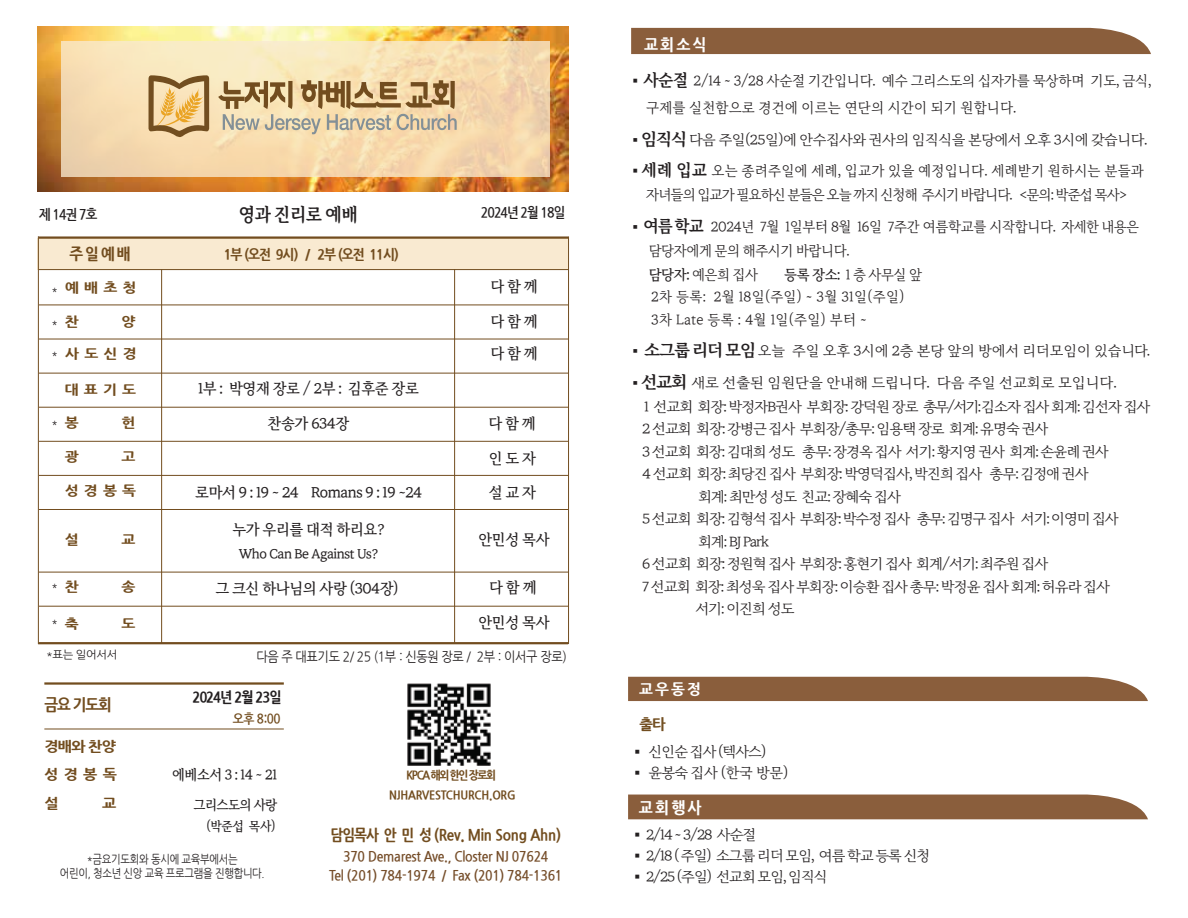
<style>
.page{position:relative;width:1188px;height:918px;background:#fff}
.page>*{position:absolute;margin:0;border:0;box-sizing:border-box;transform-origin:0 0}
.t1{font:700 18.3px "Maru Buri";letter-spacing:-.03em;color:#231f20;scale:.93 1}
.t2{font:800 16.5px "Nanum Gothic";color:#fff;scale:.91 1}
.t3{font:800 16.5px "Nanum Gothic";color:#724d1f;scale:.89 1}
.t4{font:800 16.05px "Nanum Gothic";color:#724d1f;scale:.92 1}
.t5{font:800 15.75px "Nanum Gothic";letter-spacing:-.02em;color:#724d1f;scale:.87 1}
.t6{font:800 15.15px "Nanum Gothic";color:#724e20;scale:.96 1}
.t7{font:600 15px "Maru Buri";letter-spacing:-.03em;color:#231f20;scale:.96 1}
.t8{font:800 15px "Nanum Gothic";letter-spacing:-.07em;color:#231f20;scale:.87 1}
.t9{font:800 15px "Nanum Gothic";color:#fff}
.t10{font:700 14.25px/18.3px "Nanum Gothic";letter-spacing:-.02em;color:#754d29;text-align:center;scale:.87 1}
.t11{font:14.25px "Maru Buri";letter-spacing:-.07em;color:#231f20}
.t12{font:14.25px "Maru Buriot";letter-spacing:-.07em;color:#231f20}
.t13{font:800 14.25px "Nanum Gothic";letter-spacing:-.07em;color:#724d1f;scale:.9 1}
.t14{font:700 14.25px "Nanum Gothic";letter-spacing:-.07em;color:#231f20;scale:.87 1}
.t15{font:800 14.25px/27.9px "Nanum Gothic";letter-spacing:-.07em;color:#724d1f;scale:1.06 1}
.t16{font:600 14.25px "Maru Buri";letter-spacing:-.03em;color:#231f20;scale:.93 1}
.t17{font:14.1px/24px "Maru Buri";letter-spacing:-.07em;color:#231f20}
.t18{font:14.1px/24px "Maru Buri";letter-spacing:-.07em;color:#231f20;text-align:center;scale:.96 1}
.t19{font:14.1px/27px "Maru Buri";letter-spacing:-.02em;color:#231f20;scale:.96 1}
.t20{font:14.1px/24px "Maru Buri";letter-spacing:-.025em;color:#231f20;scale:.95 1}
.t21{font:14.1px/22.5px "Maru Buri";letter-spacing:.02em;color:#231f20;scale:.95 1}
.t22{font:13.95px "Maru Buri";letter-spacing:-.04em;color:#231f20}
.t23{font:13.95px "Maru Buri";letter-spacing:-.015em;color:#231f20}
.t24{font:13.5px "Nanum Gothic";letter-spacing:-.03em;color:#231f20;scale:.9 1}
.t25{font:800 13.5px "Nanum Gothic";color:#724d1f;scale:1.1 1}
.t26{font:600 13.5px "Maru Buri";letter-spacing:-.03em;color:#231f20;scale:.96 1}
.t27{font:600 13.5px "Maru Buri";letter-spacing:-.03em;color:#231f20;scale:.93 1}
.t28{font:700 13.5px "Nanum Gothic";color:#724d1f;scale:.87 1}
.t29{font:600 12.75px "Maru Buri";color:#231f20;scale:.93 1}
.t30{font:800 12.15px "Nanum Gothic";letter-spacing:-.02em;color:#724d1f;scale:.89 1}
.t31{font:800 12px "Nanum Gothic";letter-spacing:-.125em;color:#724d1f;scale:.89 1}
.t32{font:11.85px/13.5px "Nanum Gothic";letter-spacing:-.03em;color:#231f20;text-align:center;scale:.87 1}
.t33{font:11.85px "Nanum Gothic";letter-spacing:-.03em;color:#231f20;scale:.9 1}
.t34{font:10.8px "Nanum Gothic";letter-spacing:-.03em;color:#231f20;scale:1.05 1}
.s1{font-weight:700;font-size:16.5px}
.s2{font-size:13.35px}
.s3{font-weight:700;font-size:16.35px}
.s4{font-weight:600}
</style>
<div class="page">
<div style="left:38px;top:238px;width:530px;height:32px;background:#f9ead1"></div>
<hr style="left:38px;top:236px;width:530px;height:3px;background:#724d1f">
<hr style="left:39px;top:269px;width:530px;height:1px;background:#724d1f">
<hr style="left:38px;top:642px;width:530px;height:2px;background:#724d1f">
<hr style="left:39px;top:305px;width:529px;height:1px;background:#724d1f">
<hr style="left:39px;top:339px;width:529px;height:1px;background:#724d1f">
<hr style="left:39px;top:373px;width:529px;height:1px;background:#724d1f">
<hr style="left:39px;top:407px;width:529px;height:1px;background:#724d1f">
<hr style="left:39px;top:441px;width:529px;height:1px;background:#724d1f">
<hr style="left:39px;top:475px;width:529px;height:1px;background:#724d1f">
<hr style="left:39px;top:509px;width:529px;height:1px;background:#724d1f">
<hr style="left:39px;top:572px;width:529px;height:1px;background:#724d1f">
<hr style="left:39px;top:606px;width:529px;height:1px;background:#724d1f">
<hr style="left:38px;top:236px;width:1px;height:408px;background:#724d1f">
<hr style="left:568px;top:236px;width:1px;height:408px;background:#724d1f">
<hr style="left:161px;top:269px;width:1px;height:374px;background:#724d1f">
<hr style="left:454px;top:269px;width:1px;height:374px;background:#724d1f">
<img style="left:407px;top:683px;width:84px;height:83px">
<img style="left:37px;top:27px;width:531px;height:164px">
<svg style="left:61px;top:41px;width:489px;height:136px;background:#f5dbb2"></svg>
<svg style="left:149px;top:75px;width:60px;height:62px;background:#ceac75"></svg>
<svg style="left:218px;top:80px;width:239px;height:54px;background:#cdb68e"></svg>
<hr style="left:44px;top:682px;width:240px;height:3px;background:#724d1f">
<hr style="left:44px;top:729px;width:240px;height:1px;background:#724d1f">
<svg style="left:628px;top:794px;width:520px;height:25px;background:#8f6645"></svg>
<div style="left:628px;top:677px;width:520px;height:24px;background:#8a5e3c"></div>
<div style="left:631px;top:28px;width:520px;height:26px;background:#8a5e3c"></div>
<p class="t14" style="left:39px;top:207px;width:68px">제 14권 7호</p>
<p class="t1" style="left:239px;top:202px;width:129px">영과 진리로 예배</p>
<p class="t4" style="left:69px;top:245px;width:68px">주 일 예 배</p>
<p class="t13" style="left:224px;top:247px;width:196px">1부 (오전 9시) / 2부 (오전 11시)</p>
<p class="t14" style="left:481px;top:206px;width:99px">2024년 2월 18일</p>
<p class="t33" style="left:52px;top:284px;width:9px">*</p>
<p class="t33" style="left:52px;top:317px;width:9px">*</p>
<p class="t33" style="left:52px;top:349px;width:9px">*</p>
<p class="t33" style="left:52px;top:417px;width:9px">*</p>
<p class="t33" style="left:52px;top:581px;width:9px">*</p>
<p class="t33" style="left:52px;top:617px;width:9px">*</p>
<p class="t25" style="left:65px;top:280px;width:66px">예 배 초 청</p>
<p class="t25" style="left:65px;top:314px;width:14px">찬</p>
<p class="t25" style="left:121px;top:314px;width:14px">양</p>
<p class="t7" style="left:490px;top:276px;width:51px">다 함 께</p>
<p class="t7" style="left:490px;top:312px;width:51px">다 함 께</p>
<p class="t25" style="left:65px;top:347px;width:66px">사 도 신 경</p>
<p class="t7" style="left:490px;top:344px;width:51px">다 함 께</p>
<p class="t25" style="left:65px;top:382px;width:66px">대 표 기 도</p>
<p class="t25" style="left:65px;top:416px;width:14px">봉</p>
<p class="t25" style="left:121px;top:416px;width:14px">헌</p>
<p class="t25" style="left:65px;top:450px;width:14px">광</p>
<p class="t25" style="left:121px;top:450px;width:14px">고</p>
<p class="t25" style="left:65px;top:483px;width:66px">성 경 봉 독</p>
<p class="t25" style="left:65px;top:532px;width:14px">설</p>
<p class="t25" style="left:121px;top:532px;width:14px">교</p>
<p class="t25" style="left:65px;top:580px;width:14px">찬</p>
<p class="t25" style="left:121px;top:580px;width:14px">송</p>
<p class="t25" style="left:65px;top:617px;width:14px">축</p>
<p class="t25" style="left:121px;top:617px;width:14px">도</p>
<p class="t7" style="left:198px;top:379px;width:232px">1부 : 박영재 장로 / 2부 : 김후준 장로</p>
<p class="t7" style="left:268px;top:413px;width:87px">찬송가 634장</p>
<p class="t7" style="left:195px;top:482px;width:238px">로마서 9 : 19 ~ 24 Romans 9 : 19 ~24</p>
<p class="t7" style="left:232px;top:520px;width:160px">누가 우리를 대적 하리요?</p>
<p class="t26" style="left:239px;top:545px;width:147px">Who Can Be Against Us?</p>
<p class="t7" style="left:215px;top:579px;width:192px">그 크신 하나님의 사랑 (304장)</p>
<p class="t7" style="left:488px;top:413px;width:51px">다 함 께</p>
<p class="t7" style="left:489px;top:449px;width:51px">인 도 자</p>
<p class="t7" style="left:489px;top:482px;width:51px">설 교 자</p>
<p class="t7" style="left:478px;top:530px;width:76px">안민성 목사</p>
<p class="t7" style="left:489px;top:577px;width:51px">다 함 께</p>
<p class="t7" style="left:478px;top:613px;width:76px">안민성 목사</p>
<p class="t34" style="left:46px;top:650px;width:70px">*표는 일어서서</p>
<p class="t3" style="left:44px;top:696px;width:78px">금요 기도회</p>
<p class="t15" style="left:44px;top:732px;width:70px">경배와 찬양 성 경 봉 독</p>
<p class="t15" style="left:45px;top:790px;width:15px">설</p>
<p class="t15" style="left:102px;top:790px;width:15px">교</p>
<p class="t24" style="left:256px;top:650px;width:346px">다음 주 대표기도 2/ 25 (1부 : 신동원 장로 / 2부 : 이서구 장로)</p>
<p class="t8" style="left:192px;top:689px;width:104px">2024년 2월 23일</p>
<p class="t28" style="left:233px;top:712px;width:57px">오후 8:00</p>
<p class="t16" style="left:172px;top:766px;width:114px">에베소서 3 : 14 ~ 21</p>
<p class="t27" style="left:193px;top:796px;width:92px">그리스도의 사랑</p>
<p class="t31" style="left:407px;top:768px;width:102px">KPCA 해외 한인 장로회</p>
<p class="t30" style="left:389px;top:789px;width:144px">NJHARVESTCHURCH.ORG</p>
<p class="t29" style="left:206px;top:818px;width:76px">(박준섭 목사)</p>
<p class="t32" style="left:60px;top:853px;width:237px">*금요기도회와 동시에 교육부에서는<br>어린이, 청소년 신앙 교육 프로그램을 진행합니다.</p>
<p class="t5" style="left:330px;top:827px;width:267px">담임목사 안 민 성 (Rev. Min Song Ahn)</p>
<p class="t10" style="left:329px;top:848px;width:270px">370 Demarest Ave., Closter NJ 07624<br>Tel (201) 784-1974 / Fax (201) 784-1361</p>
<p class="t2" style="left:644px;top:36px;width:70px">교 회 소 식</p>
<p class="t19" style="left:646px;top:67px;width:528px;text-indent:-17px">▪ <span class="s1">사순절</span> 2/14 ~ 3/28 사순절 기간입니다. 예수 그리스도의 십자가를 묵상하며 기도, 금식, 구제를 실천함으로 경건에 이르는 연단의 시간이 되기 원합니다.</p>
<p class="t22" style="left:629px;top:130px;width:520px"><span class="s2">▪</span><span class="s3">임직식</span> 다음 주일(25일)에 안수집사와 권사의 임직식을 본당에서 오후 3시에 갖습니다.</p>
<p class="t18" style="left:629px;top:159px;width:538px">▪<span class="s1">세례 입교</span> 오는 종려주일에 세례, 입교가 있을 예정입니다. 세례받기 원하시는 분들과 자녀들의 입교가 필요하신 분들은 오늘 까지 신청해 주시기 바랍니다. &lt;문의: 박준섭 목사&gt;</p>
<p class="t20" style="left:649px;top:214px;width:518px;text-indent:-20px"><span class="s2">▪</span><span class="s1">여름 학교</span> 2024년 7월 1일부터 8월 16일 7주간 여름학교를 시작합니다. 자세한 내용은 담당자에게 문의 해주시기 바랍니다.<br><span class="s4">담당자:</span> 예은희 집사</p>
<p class="t21" style="left:651px;top:263px;width:287px;text-indent:133px"><span class="s4">등록 장소:</span> 1 층 사무실 앞<br>2차 등록: 2월 18일(주일) ~ 3월 31일(주일)<br>3차 Late 등록 : 4월 1일(주일) 부터 ~</p>
<p class="t23" style="left:629px;top:342px;width:523px"><span class="s2">▪</span> <span class="s3">소그룹 리더 모임</span> 오늘 주일 오후 3시에 2층 본당 앞의 방에서 리더모임이 있습니다.</p>
<p class="t17" style="left:644px;top:370px;width:508px;text-indent:-15px"><span class="s2">▪</span><span class="s1">선교회</span> 새로 선출된 임원단을 안내해 드립니다. 다음 주일 선교회로 모입니다.<br>1 선교회 회장: 박정자B권사 부회장: 강덕원 장로 총무/서기:김소자 집사 회계: 김선자 집사</p>
<p class="t17" style="left:642px;top:417px;width:408px">2 선교회 회장: 강병근 집사 부회장/총무: 임용택 장로 회계: 유명숙 권사</p>
<p class="t17" style="left:642px;top:439px;width:468px">3 선교회 회장: 김대희 성도 총무: 장경옥 집사 서기: 황지영 권사 회계: 손윤례 권사</p>
<p class="t17" style="left:642px;top:462px;width:448px">4 선교회 회장: 최당진 집사 부회장: 박영덕집사, 박진희 집사 총무: 김정애 권사</p>
<p class="t17" style="left:698px;top:484px;width:204px">회계: 최만성 성도 친교: 장혜숙 집사</p>
<p class="t17" style="left:642px;top:507px;width:478px">5 선교회 회장: 김형석 집사 부회장: 박수정 집사 총무: 김명구 집사 서기: 이영미 집사</p>
<p class="t17" style="left:698px;top:529px;width:72px">회계: BJ Park</p>
<p class="t17" style="left:642px;top:552px;width:408px">6 선교회 회장: 정원혁 집사 부회장: 홍현기 집사 회계/서기: 최주원 집사</p>
<p class="t17" style="left:642px;top:574px;width:469px">7 선교회 회장: 최성욱 집사 부회장: 이승환 집사 총무: 박정윤 집사 회계: 허유라 집사</p>
<p class="t17" style="left:695px;top:597px;width:101px">서기: 이진희 성도</p>
<p class="t9" style="left:639px;top:681px;width:63px">교 우 동 정</p>
<p class="t6" style="left:640px;top:716px;width:29px">출타</p>
<p class="t12" style="left:631px;top:742px;width:137px">▪ 신인순 집사 (텍사스)</p>
<p class="t12" style="left:631px;top:763px;width:159px">▪ 윤봉숙 집사 (한국 방문)</p>
<p class="t2" style="left:639px;top:799px;width:70px">교 회 행 사</p>
<p class="t11" style="left:631px;top:825px;width:127px">▪ 2/14 ~ 3/28 사순절</p>
<p class="t11" style="left:631px;top:846px;width:301px">▪ 2/18 ( 주일) 소그룹 리더 모임, 여름 학교 등록 신청</p>
<p class="t11" style="left:631px;top:867px;width:199px">▪ 2/25 (주일) 선교회 모임, 임직식</p>
</div>
